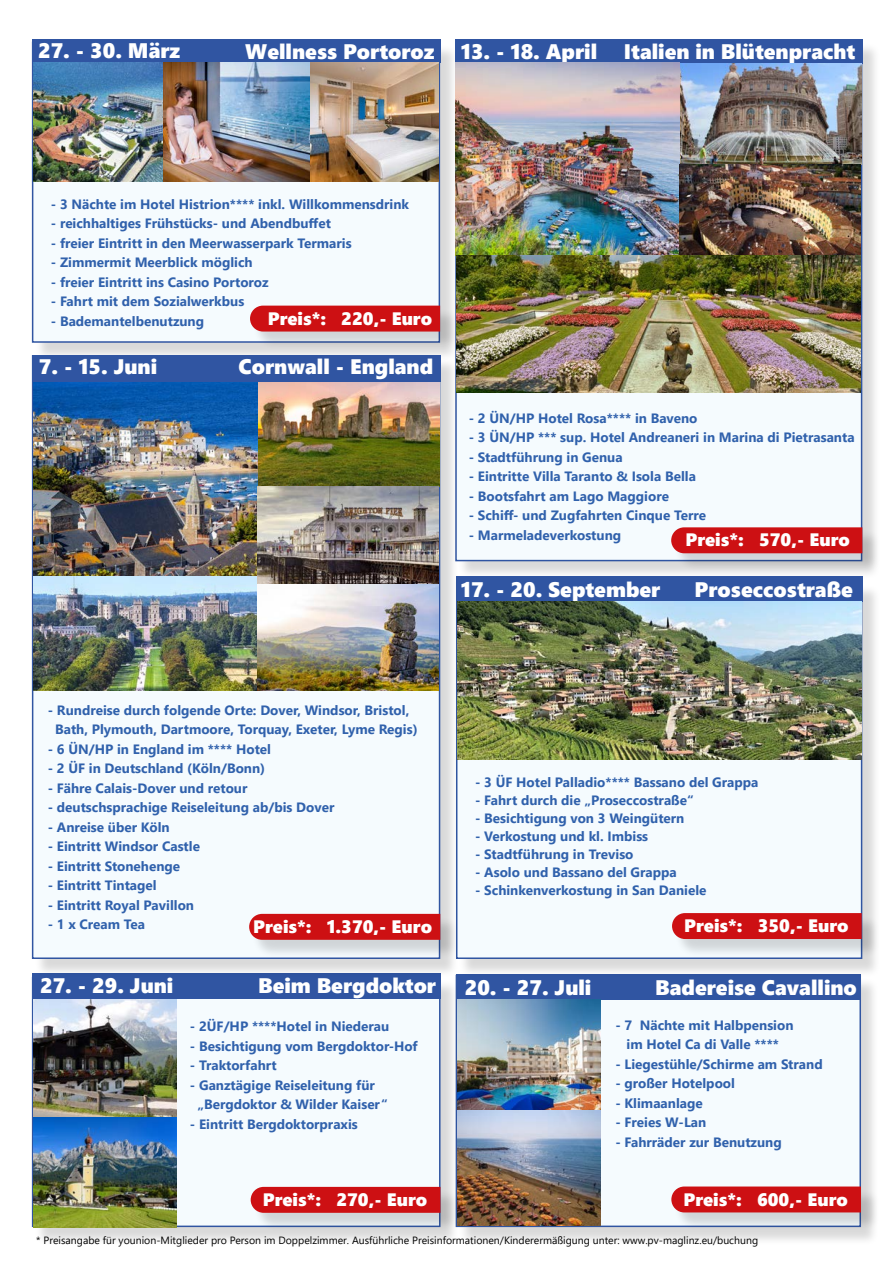
<style>
.page{position:relative;width:893px;height:1263px;background:#fff}
.page>*{position:absolute;margin:0;border:0;box-sizing:border-box;transform-origin:0 0}
.t1{font:21px "Segoe UI Black";color:#fff}
.t2{font:18px "Segoe UI Black";color:#fff}
.t3{font:700 13.5px/19.5px "Segoe UI";color:#3061ac}
.t4{font:10.5px "Segoe UI";color:#000}
</style>
<div class="page">
<div style="left:34px;top:44px;width:425px;height:317px;background:#000;opacity:.15"></div>
<div style="left:32px;top:42px;width:408px;height:301px;background:#f5fbfe;border:2px solid #3055a2"></div>
<div style="left:32px;top:39px;width:408px;height:24px;background:#3055a2"></div>
<div style="left:253px;top:308px;width:206px;height:42px;background:#000;opacity:.15"></div>
<div style="left:250px;top:306px;width:190px;height:26px;background:#cd1013"></div>
<img style="left:163px;top:63px;width:276px;height:118px">
<img style="left:33px;top:63px;width:130px;height:118px">
<div style="left:457px;top:42px;width:424px;height:538px;background:#000;opacity:.15"></div>
<div style="left:455px;top:40px;width:407px;height:521px;background:#f5fbfe;border:2px solid #3055a2"></div>
<div style="left:455px;top:39px;width:407px;height:24px;background:#3055a2"></div>
<div style="left:674px;top:530px;width:207px;height:42px;background:#000;opacity:.15"></div>
<div style="left:671px;top:527px;width:191px;height:26px;background:#cd1013"></div>
<img style="left:456px;top:63px;width:405px;height:329px">
<div style="left:458px;top:977px;width:422px;height:269px;background:#000;opacity:.15"></div>
<div style="left:456px;top:975px;width:405px;height:252px;background:#f5fbfe;border:2px solid #3055a2"></div>
<div style="left:456px;top:974px;width:405px;height:26px;background:#3055a2"></div>
<div style="left:34px;top:979px;width:425px;height:267px;background:#000;opacity:.15"></div>
<div style="left:32px;top:977px;width:409px;height:250px;background:#f5fbfe;border:2px solid #3055a2"></div>
<img style="left:33px;top:999px;width:143px;height:228px">
<div style="left:32px;top:974px;width:409px;height:25px;background:#3055a2"></div>
<div style="left:674px;top:1189px;width:206px;height:42px;background:#000;opacity:.15"></div>
<div style="left:671px;top:1186px;width:190px;height:26px;background:#cd1013"></div>
<div style="left:253px;top:1189px;width:206px;height:43px;background:#000;opacity:.15"></div>
<div style="left:251px;top:1187px;width:189px;height:26px;background:#cd1013"></div>
<img style="left:457px;top:1000px;width:143px;height:111px">
<img style="left:457px;top:1111px;width:143px;height:114px">
<div style="left:458px;top:584px;width:423px;height:393px;background:#000;opacity:.15"></div>
<div style="left:456px;top:581px;width:406px;height:378px;background:#f5fbfe;border:2px solid #3055a2"></div>
<div style="left:456px;top:576px;width:406px;height:26px;background:#3055a2"></div>
<div style="left:675px;top:915px;width:206px;height:43px;background:#000;opacity:.15"></div>
<div style="left:672px;top:913px;width:190px;height:26px;background:#cd1013"></div>
<img style="left:459px;top:602px;width:402px;height:157px">
<div style="left:34px;top:357px;width:425px;height:620px;background:#000;opacity:.15"></div>
<div style="left:32px;top:355px;width:408px;height:604px;background:#f5fbfe;border:2px solid #3055a2"></div>
<div style="left:252px;top:916px;width:207px;height:43px;background:#000;opacity:.15"></div>
<div style="left:249px;top:914px;width:191px;height:26px;background:#cd1013"></div>
<img style="left:33px;top:382px;width:225px;height:308px">
<img style="left:231px;top:382px;width:209px;height:104px">
<img style="left:258px;top:486px;width:181px;height:204px">
<div style="left:32px;top:355px;width:408px;height:27px;background:#3055a2"></div>
<p class="t1" style="left:38px;top:35px;width:144px">27. - 30. März</p>
<p class="t1" style="left:245px;top:36px;width:191px">Wellness Portoroz</p>
<p class="t1" style="left:461px;top:36px;width:138px">13. - 18. April</p>
<p class="t1" style="left:624px;top:36px;width:233px">Italien in Blütenpracht</p>
<p class="t3" style="left:51px;top:193px;width:360px">- 3 Nächte im Hotel Histrion**** inkl. Willkommensdrink</p>
<p class="t3" style="left:51px;top:213px;width:282px">- reichhaltiges Frühstücks- und Abendbuffet</p>
<p class="t3" style="left:51px;top:232px;width:302px">- freier Eintritt in den Meerwasserpark Termaris</p>
<p class="t3" style="left:51px;top:252px;width:203px">- Zimmermit Meerblick möglich</p>
<p class="t3" style="left:51px;top:271px;width:219px">- freier Eintritt ins Casino Portoroz</p>
<p class="t3" style="left:51px;top:291px;width:195px">- Fahrt mit dem Sozialwerkbus</p>
<p class="t3" style="left:51px;top:310px;width:155px">- Bademantelbenutzung</p>
<p class="t2" style="left:268px;top:305px;width:166px">Preis*: 220,- Euro</p>
<p class="t1" style="left:39px;top:351px;width:120px">7. - 15. Juni</p>
<p class="t1" style="left:239px;top:351px;width:196px">Cornwall - England</p>
<p class="t3" style="left:469px;top:407px;width:230px">- 2 ÜN/HP Hotel Rosa**** in Baveno</p>
<p class="t3" style="left:469px;top:427px;width:387px">- 3 ÜN/HP *** sup. Hotel Andreaneri in Marina di Pietrasanta</p>
<p class="t3" style="left:469px;top:446px;width:156px">- Stadtführung in Genua</p>
<p class="t3" style="left:469px;top:466px;width:229px">- Eintritte Villa Taranto &amp; Isola Bella</p>
<p class="t3" style="left:469px;top:485px;width:202px">- Bootsfahrt am Lago Maggiore</p>
<p class="t3" style="left:469px;top:505px;width:239px">- Schiff- und Zugfahrten Cinque Terre</p>
<p class="t3" style="left:469px;top:524px;width:154px">- Marmeladeverkostung</p>
<p class="t2" style="left:685px;top:527px;width:166px">Preis*: 570,- Euro</p>
<p class="t1" style="left:461px;top:574px;width:201px">17. - 20. September</p>
<p class="t1" style="left:695px;top:574px;width:160px">Proseccostraße</p>
<p class="t3" style="left:55px;top:699px;width:364px;text-indent:-7px">- Rundreise durch folgende Orte: Dover, Windsor, Bristol,<br>Bath, Plymouth, Dartmoore, Torquay, Exeter, Lyme Regis)</p>
<p class="t3" style="left:48px;top:738px;width:225px">- 6 ÜN/HP in England im **** Hotel</p>
<p class="t3" style="left:48px;top:757px;width:219px">- 2 ÜF in Deutschland (Köln/Bonn)</p>
<p class="t3" style="left:48px;top:777px;width:201px">- Fähre Calais-Dover und retour</p>
<p class="t3" style="left:48px;top:796px;width:288px">- deutschsprachige Reiseleitung ab/bis Dover</p>
<p class="t3" style="left:48px;top:816px;width:124px">- Anreise über Köln</p>
<p class="t3" style="left:48px;top:835px;width:154px">- Eintritt Windsor Castle</p>
<p class="t3" style="left:48px;top:855px;width:134px">- Eintritt Stonehenge</p>
<p class="t3" style="left:48px;top:874px;width:111px">- Eintritt Tintagel</p>
<p class="t3" style="left:48px;top:894px;width:148px">- Eintritt Royal Pavillon</p>
<p class="t3" style="left:48px;top:913px;width:99px">- 1 x Cream Tea</p>
<p class="t2" style="left:253px;top:913px;width:180px">Preis*: 1.370,- Euro</p>
<p class="t1" style="left:40px;top:970px;width:135px">27. - 29. Juni</p>
<p class="t1" style="left:258px;top:970px;width:179px">Beim Bergdoktor</p>
<p class="t3" style="left:190px;top:1015px;width:201px">- 2ÜF/HP ****Hotel in Niederau</p>
<p class="t3" style="left:190px;top:1035px;width:229px">- Besichtigung vom Bergdoktor-Hof</p>
<p class="t3" style="left:190px;top:1054px;width:88px">- Traktorfahrt</p>
<p class="t3" style="left:197px;top:1074px;width:192px;text-indent:-7px">- Ganztägige Reiseleitung für „Bergdoktor &amp; Wilder Kaiser“</p>
<p class="t3" style="left:190px;top:1113px;width:169px">- Eintritt Bergdoktorpraxis</p>
<p class="t3" style="left:475px;top:772px;width:285px">- 3 ÜF Hotel Palladio**** Bassano del Grappa</p>
<p class="t3" style="left:475px;top:790px;width:220px">- Fahrt durch die „Proseccostraße“</p>
<p class="t3" style="left:475px;top:808px;width:211px">- Besichtigung von 3 Weingütern</p>
<p class="t3" style="left:475px;top:826px;width:175px">- Verkostung und kl. Imbiss</p>
<p class="t3" style="left:475px;top:844px;width:160px">- Stadtführung in Treviso</p>
<p class="t3" style="left:475px;top:862px;width:203px">- Asolo und Bassano del Grappa</p>
<p class="t3" style="left:475px;top:880px;width:233px">- Schinkenverkostung in San Daniele</p>
<p class="t2" style="left:684px;top:913px;width:166px">Preis*: 350,- Euro</p>
<p class="t1" style="left:465px;top:972px;width:128px">20. - 27. Juli</p>
<p class="t1" style="left:655px;top:972px;width:203px">Badereise Cavallino</p>
<p class="t3" style="left:615px;top:1014px;width:180px;text-align:center">- 7 Nächte mit Halbpension im Hotel Ca di Valle ****</p>
<p class="t3" style="left:615px;top:1053px;width:209px">- Liegestühle/Schirme am Strand</p>
<p class="t3" style="left:615px;top:1073px;width:121px">- großer Hotelpool</p>
<p class="t3" style="left:615px;top:1092px;width:89px">- Klimaanlage</p>
<p class="t3" style="left:615px;top:1112px;width:92px">- Freies W-Lan</p>
<p class="t3" style="left:615px;top:1131px;width:168px">- Fahrräder zur Benutzung</p>
<p class="t2" style="left:263px;top:1186px;width:166px">Preis*: 270,- Euro</p>
<p class="t2" style="left:684px;top:1186px;width:166px">Preis*: 600,- Euro</p>
<p class="t4" style="left:36px;top:1230px;width:723px">* Preisangabe für younion-Mitglieder pro Person im Doppelzimmer. Ausführliche Preisinformationen/Kinderermäßigung unter: www.pv-maglinz.eu/buchung</p>
</div>
